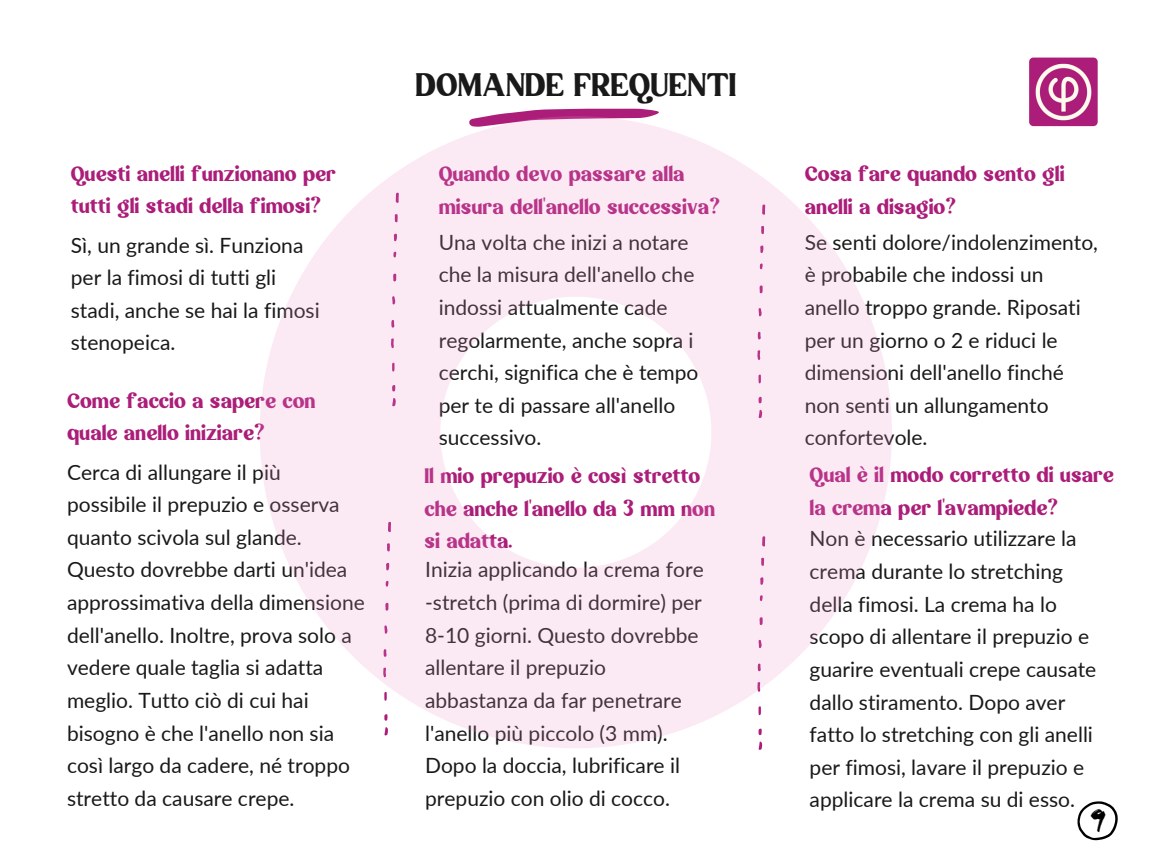
<style>
.page{position:relative;width:1152px;height:864px;background:#fff}
.page>*{position:absolute;margin:0;border:0;box-sizing:border-box;transform-origin:0 0}
.t1{font:37.5px "Magzo Alt";color:#191919}
.t2{font:29.25px "Abys";color:#000}
.t3{font:24px/32.7px "Magzo Alt";color:#ab1d79}
.t4{font:21px/32.7px "Lato";color:#191919}
</style>
<div class="page">
<svg style="left:260px;top:108px;width:632px;height:642px;fill:#fbe9f4"></svg>
<img style="left:1029px;top:58px;width:69px;height:68px;border-radius:4px">
<svg style="left:1077px;top:801px;width:41px;height:39px"></svg>
<p class="t3" style="left:71px;top:158px;width:267px">Questi anelli funzionano per tutti gli stadi della fimosi?</p>
<p class="t4" style="left:71px;top:228px;width:250px">Sì, un grande sì. Funziona per la fimosi di tutti gli stadi, anche se hai la fimosi stenopeica.</p>
<p class="t3" style="left:67px;top:385px;width:250px">Come faccio a sapere con quale anello iniziare?</p>
<p class="t4" style="left:67px;top:455px;width:299px">Cerca di allungare il più possibile il prepuzio e osserva quanto scivola sul glande.<br>Questo dovrebbe darti un'idea approssimativa della dimensione dell'anello. Inoltre, prova solo a vedere quale taglia si adatta meglio. Tutto ciò di cui hai bisogno è che l'anello non sia così largo da cadere, né troppo stretto da causare crepe.</p>
<p class="t1" style="left:416px;top:67px;width:322px">DOMANDE FREQUENTI</p>
<p class="t3" style="left:439px;top:159px;width:284px">Quando devo passare alla misura dell'anello successiva?</p>
<p class="t4" style="left:439px;top:225px;width:261px">Una volta che inizi a notare che la misura dell'anello che indossi attualmente cade regolarmente, anche sopra i cerchi, significa che è tempo per te di passare all'anello successivo.</p>
<p class="t3" style="left:424px;top:460px;width:292px">Il mio prepuzio è così stretto che anche l'anello da 3 mm non si adatta.</p>
<p class="t4" style="left:425px;top:553px;width:280px">Inizia applicando la crema fore -stretch (prima di dormire) per<br>8-10 giorni. Questo dovrebbe allentare il prepuzio abbastanza da far penetrare l'anello più piccolo (3 mm).<br>Dopo la doccia, lubrificare il prepuzio con olio di cocco.</p>
<p class="t3" style="left:805px;top:159px;width:262px">Cosa fare quando sento gli anelli a disagio?</p>
<p class="t4" style="left:805px;top:225px;width:295px">Se senti dolore/indolenzimento, è probabile che indossi un anello troppo grande. Riposati per un giorno o 2 e riduci le dimensioni dell'anello finché non senti un allungamento confortevole.</p>
<p class="t3" style="left:810px;top:459px;width:306px">Qual è il modo corretto di usare la crema per l'avampiede?</p>
<p class="t4" style="left:810px;top:522px;width:288px">Non è necessario utilizzare la crema durante lo stretching della fimosi. La crema ha lo scopo di allentare il prepuzio e guarire eventuali crepe causate dallo stiramento. Dopo aver fatto lo stretching con gli anelli per fimosi, lavare il prepuzio e applicare la crema su di esso.</p>
<p class="t2" style="left:1090px;top:803px;width:17px">9</p>
</div>
